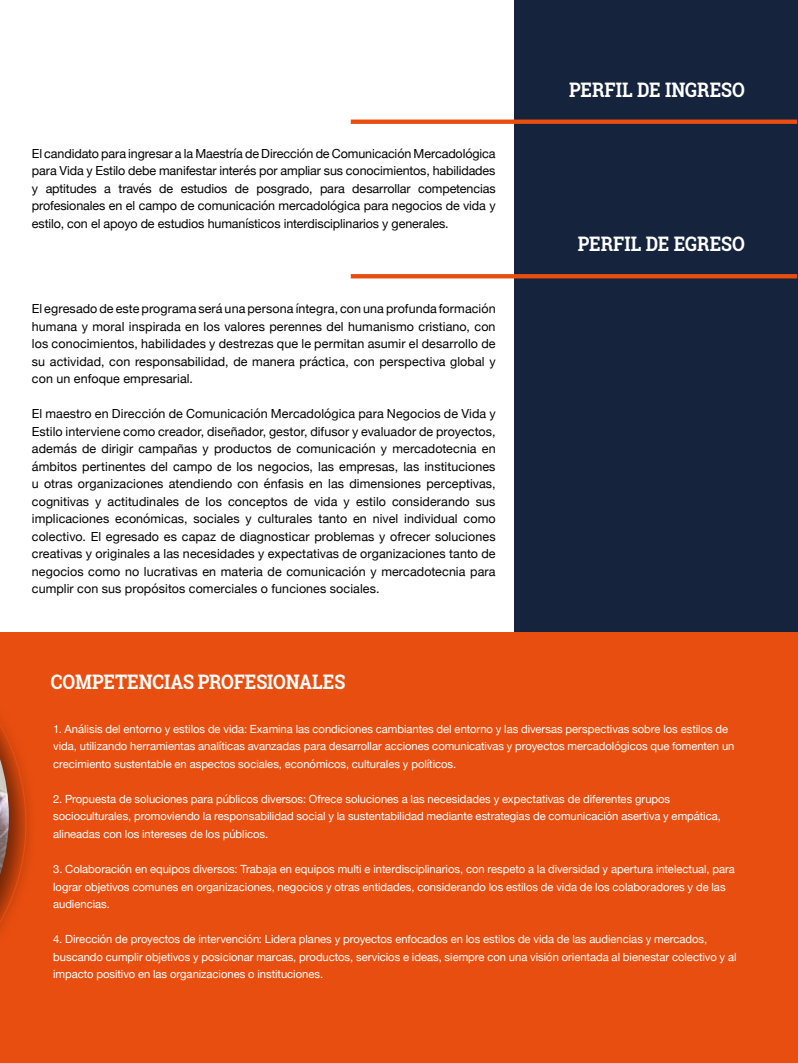
<style>
.page{position:relative;width:798px;height:1063px;background:#fff}
.page>*{position:absolute;margin:0;border:0;box-sizing:border-box;transform-origin:0 0}
.t1{font:700 20px "Roboto Slab";color:#fff;scale:.9 1}
.t2{font:12.5px/17.5px "Helvetica Neue";letter-spacing:.005em;color:#000;text-align:justify}
.t3{font:11.25px/17.5px "Helvetica Neue";letter-spacing:-.005em;color:#fff}
</style>
<div class="page">
<div style="left:514px;top:0;width:283px;height:1063px;background:#15243c"></div>
<div style="left:0;top:633px;width:797px;height:430px;background:#e84e0f"></div>
<svg style="left:350px;top:120px;width:446px;height:4px;background:#e54f11"></svg>
<svg style="left:350px;top:274px;width:446px;height:4px;background:#e54e11"></svg>
<div style="left:0;top:614px;width:37px;height:424px;background:#000;opacity:.55"></div>
<svg style="left:0;top:614px;width:27px;height:412px"></svg>
<p class="t2" style="left:32px;top:145px;width:465px">El candidato para ingresar a la Maestría de Dirección de Comunicación Mercadológica para Vida y Estilo debe manifestar interés por ampliar sus conocimientos, habilidades y aptitudes a través de estudios de posgrado, para desarrollar competencias profesionales en el campo de comunicación mercadológica para negocios de vida y estilo, con el apoyo de estudios humanísticos interdisciplinarios y generales.</p>
<p class="t2" style="left:32px;top:301px;width:465px">El egresado de este programa será una persona íntegra, con una profunda formación humana y moral inspirada en los valores perennes del humanismo cristiano, con los conocimientos, habilidades y destrezas que le permitan asumir el desarrollo de su actividad, con responsabilidad, de manera práctica, con perspectiva global y con un enfoque empresarial.</p>
<p class="t2" style="left:32px;top:406px;width:465px">El maestro en Dirección de Comunicación Mercadológica para Negocios de Vida y Estilo interviene como creador, diseñador, gestor, difusor y evaluador de proyectos, además de dirigir campañas y productos de comunicación y mercadotecnia en ámbitos pertinentes del campo de los negocios, las empresas, las instituciones u otras organizaciones atendiendo con énfasis en las dimensiones perceptivas, cognitivas y actitudinales de los conceptos de vida y estilo considerando sus implicaciones económicas, sociales y culturales tanto en nivel individual como colectivo. El egresado es capaz de diagnosticar problemas y ofrecer soluciones creativas y originales a las necesidades y expectativas de organizaciones tanto de negocios como no lucrativas en materia de comunicación y mercadotecnia para cumplir con sus propósitos comerciales o funciones sociales.</p>
<h1 class="t1" style="left:51px;top:668px;width:328px">COMPETENCIAS PROFESIONALES</h1>
<h1 class="t1" style="left:569px;top:76px;width:196px">PERFIL DE INGRESO</h1>
<h1 class="t1" style="left:577px;top:230px;width:187px">PERFIL DE EGRESO</h1>
<p class="t3" style="left:53px;top:721px;width:682px">1. Análisis del entorno y estilos de vida: Examina las condiciones cambiantes del entorno y las diversas perspectivas sobre los estilos de vida, utilizando herramientas analíticas avanzadas para desarrollar acciones comunicativas y proyectos mercadológicos que fomenten un crecimiento sustentable en aspectos sociales, económicos, culturales y políticos.</p>
<p class="t3" style="left:53px;top:791px;width:669px">2. Propuesta de soluciones para públicos diversos: Ofrece soluciones a las necesidades y expectativas de diferentes grupos socioculturales, promoviendo la responsabilidad social y la sustentabilidad mediante estrategias de comunicación asertiva y empática, alineadas con los intereses de los públicos.</p>
<p class="t3" style="left:53px;top:861px;width:683px">3. Colaboración en equipos diversos: Trabaja en equipos multi e interdisciplinarios, con respeto a la diversidad y apertura intelectual, para lograr objetivos comunes en organizaciones, negocios y otras entidades, considerando los estilos de vida de los colaboradores y de las audiencias.</p>
<p class="t3" style="left:53px;top:931px;width:684px">4. Dirección de proyectos de intervención: Lidera planes y proyectos enfocados en los estilos de vida de las audiencias y mercados, buscando cumplir objetivos y posicionar marcas, productos, servicios e ideas, siempre con una visión orientada al bienestar colectivo y al impacto positivo en las organizaciones o instituciones.</p>
</div>
